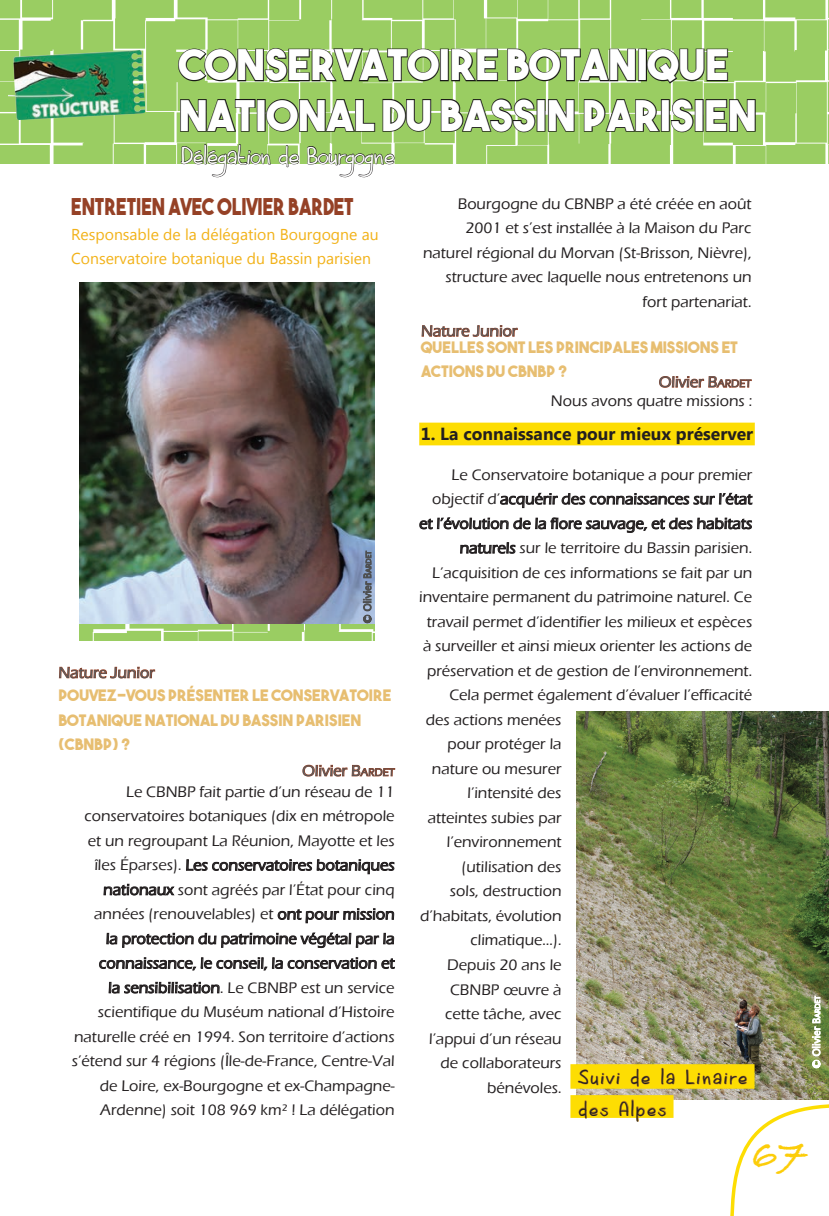
<style>
.page{position:relative;width:829px;height:1216px;background:#fff}
.page>*{position:absolute;margin:0;border:0;box-sizing:border-box;transform-origin:0 0}
.t1{font:42px/50.4px "The Bold Font";color:#fff}
.t2{font:42px "Bradley Hand ITCTT Bold";color:#fccd0a}
.t3{font:23.1px "The Bold Font";color:#954126;scale:.83 1}
.t4{font:19.25px "Aint Nothing Fancy";color:#fff}
.t5{font:700 17.5px "Khmer UI";color:#231f20}
.t6{font:500 15.75px/24.5px "Eras ITC";color:#231f20;text-align:right}
.t7{font:15.75px/24.5px "The Bold Font";color:#e7be71}
.t8{font:15.75px/24.5px "Khmer UI";color:#f2b219}
.t9{font:500 15.75px "Eras ITC";color:#57585a}
.t10{font:15.75px/31.5px "Aint Nothing Fancy";letter-spacing:.15em;color:#231f20}
.s1{font-size:11.03px}
</style>
<div class="page">
<img style="left:80px;top:283px;width:294px;height:358px">
<div style="left:419px;top:422px;width:335px;height:23px;background:#fddd03"></div>
<svg style="left:730px;top:1104px;width:98px;height:111px"></svg>
<img style="left:0;top:0;width:828px;height:163px">
<img style="left:9px;top:51px;width:135px;height:68px">
<svg style="left:177px;top:47px;width:263px;height:36px"></svg>
<div style="left:440px;top:49px;width:8px;height:32px;border:2px solid #1a1a18"></div>
<svg style="left:450px;top:48px;width:49px;height:35px"></svg>
<svg style="left:506px;top:47px;width:130px;height:36px"></svg>
<div style="left:638px;top:49px;width:9px;height:32px;border:2px solid #1a1a18"></div>
<svg style="left:645px;top:48px;width:83px;height:37px"></svg>
<svg style="left:440px;top:97px;width:96px;height:36px"></svg>
<div style="left:536px;top:99px;width:9px;height:33px;border:2px solid #1a1a18"></div>
<svg style="left:547px;top:98px;width:28px;height:35px"></svg>
<svg style="left:583px;top:98px;width:78px;height:35px"></svg>
<div style="left:660px;top:99px;width:9px;height:33px;border:2px solid #1a1a18"></div>
<svg style="left:670px;top:97px;width:24px;height:36px"></svg>
<div style="left:694px;top:99px;width:9px;height:33px;border:2px solid #1a1a18"></div>
<svg style="left:704px;top:98px;width:52px;height:35px"></svg>
<img style="left:576px;top:711px;width:252px;height:388px">
<div style="left:570px;top:1095px;width:103px;height:22px;background:#fddd03"></div>
<div style="left:570px;top:1064px;width:184px;height:24px;background:#fddd03"></div>
<svg style="left:686px;top:1069px;width:61px;height:16px"></svg>
<svg style="left:577px;top:1067px;width:98px;height:55px"></svg>
<svg style="left:362px;top:550px;width:10px;height:73px"></svg>
<svg style="left:99px;top:859px;width:296px;height:135px"></svg>
<svg style="left:59px;top:626px;width:96px;height:53px"></svg>
<svg style="left:302px;top:764px;width:93px;height:13px"></svg>
<svg style="left:421px;top:325px;width:97px;height:12px"></svg>
<svg style="left:659px;top:376px;width:93px;height:12px"></svg>
<svg style="left:419px;top:492px;width:333px;height:62px"></svg>
<svg style="left:811px;top:995px;width:10px;height:73px"></svg>
<svg style="left:179px;top:98px;width:253px;height:80px"></svg>
<p class="t1" style="left:179px;top:39px;width:579px">CONSERVATOIRE BOTANIQUE<br>NATIONAL DU BASSIN PARISIEN</p>
<p class="t4" style="left:181px;top:146px;width:215px">Délégation de Bourgogne</p>
<p class="t3" style="left:71px;top:192px;width:342px">ENTRETIEN AVEC OLIVIER BARDET</p>
<p class="t8" style="left:71px;top:222px;width:309px">Responsable de la délégation Bourgogne au<br>Conservatoire botanique du Bassin parisien</p>
<p class="t9" style="left:58px;top:663px;width:98px">Nature Junior</p>
<p class="t7" style="left:58px;top:683px;width:334px">POUVEZ-VOUS PRÉSENTER LE CONSERVATOIRE<br>BOTANIQUE NATIONAL DU BASSIN PARISIEN (CBNBP) ?</p>
<p class="t9" style="left:302px;top:761px;width:94px">Olivier B<span class="s1">ARDET</span></p>
<p class="t6" style="left:72px;top:779px;width:324px">Le CBNBP fait partie d’un réseau de 11 conservatoires botaniques (dix en métropole et un regroupant La Réunion, Mayotte et les îles Éparses). Les conservatoires botaniques nationaux sont agréés par l’État pour cinq années (renouvelables) et ont pour mission<br>la protection du patrimoine végétal par la connaissance, le conseil, la conservation et<br>la sensibilisation. Le CBNBP est un service scientifique du Muséum national d’Histoire naturelle créé en 1994. Son territoire d’actions s’étend sur 4 régions (Île-de-France, Centre-Val de Loire, ex-Bourgogne et ex-Champagne-Ardenne) soit 108 969 km² ! La délégation</p>
<p class="t6" style="left:423px;top:191px;width:330px">Bourgogne du CBNBP a été créée en août 2001 et s’est installée à la Maison du Parc naturel régional du Morvan (St-Brisson, Nièvre), structure avec laquelle nous entretenons un fort partenariat.</p>
<p class="t7" style="left:421px;top:334px;width:318px">QUELLES SONT LES PRINCIPALES MISSIONS ET<br>ACTIONS DU CBNBP ?</p>
<p class="t9" style="left:421px;top:322px;width:98px">Nature Junior</p>
<p class="t9" style="left:658px;top:373px;width:94px">Olivier B<span class="s1">ARDET</span></p>
<p class="t6" style="left:550px;top:389px;width:203px">Nous avons quatre missions :</p>
<p class="t5" style="left:420px;top:424px;width:334px">1. La connaissance pour mieux préserver</p>
<p class="t6" style="left:451px;top:462px;width:302px">Le Conservatoire botanique a pour premier</p>
<p class="t6" style="left:432px;top:487px;width:321px">objectif d’acquérir des connaissances sur l’état</p>
<p class="t6" style="left:419px;top:511px;width:334px">et l’évolution de la flore sauvage, et des habitats</p>
<p class="t6" style="left:459px;top:536px;width:294px">naturels sur le territoire du Bassin parisien.</p>
<p class="t6" style="left:432px;top:560px;width:321px">L’acquisition de ces informations se fait par un</p>
<p class="t6" style="left:419px;top:585px;width:334px">inventaire permanent du patrimoine naturel. Ce</p>
<p class="t6" style="left:427px;top:609px;width:327px">travail permet d’identifier les milieux et espèces</p>
<p class="t6" style="left:423px;top:634px;width:331px">à surveiller et ainsi mieux orienter les actions de</p>
<p class="t6" style="left:427px;top:658px;width:326px">préservation et de gestion de l’environnement.</p>
<p class="t6" style="left:449px;top:683px;width:304px">Cela permet également d’évaluer l’efficacité</p>
<p class="t6" style="left:426px;top:707px;width:137px">des actions menées</p>
<p class="t6" style="left:447px;top:732px;width:116px">pour protéger la</p>
<p class="t6" style="left:432px;top:756px;width:131px">nature ou mesurer</p>
<p class="t6" style="left:467px;top:781px;width:95px">l’intensité des</p>
<p class="t6" style="left:427px;top:805px;width:135px">atteintes subies par</p>
<p class="t6" style="left:447px;top:830px;width:116px">l’environnement</p>
<p class="t6" style="left:461px;top:854px;width:101px">(utilisation des</p>
<p class="t6" style="left:450px;top:879px;width:113px">sols, destruction</p>
<p class="t6" style="left:420px;top:903px;width:143px">d’habitats, évolution</p>
<p class="t6" style="left:470px;top:928px;width:93px">climatique…).</p>
<p class="t6" style="left:429px;top:952px;width:134px">Depuis 20 ans le<br>CBNBP œuvre à cette tâche, avec l’appui d’un réseau de collaborateurs bénévoles.</p>
<p class="t10" style="left:578px;top:1062px;width:170px">Suivi de la Linaire des Alpes</p>
<p class="t2" style="left:751px;top:1130px;width:57px">67</p>
</div>
